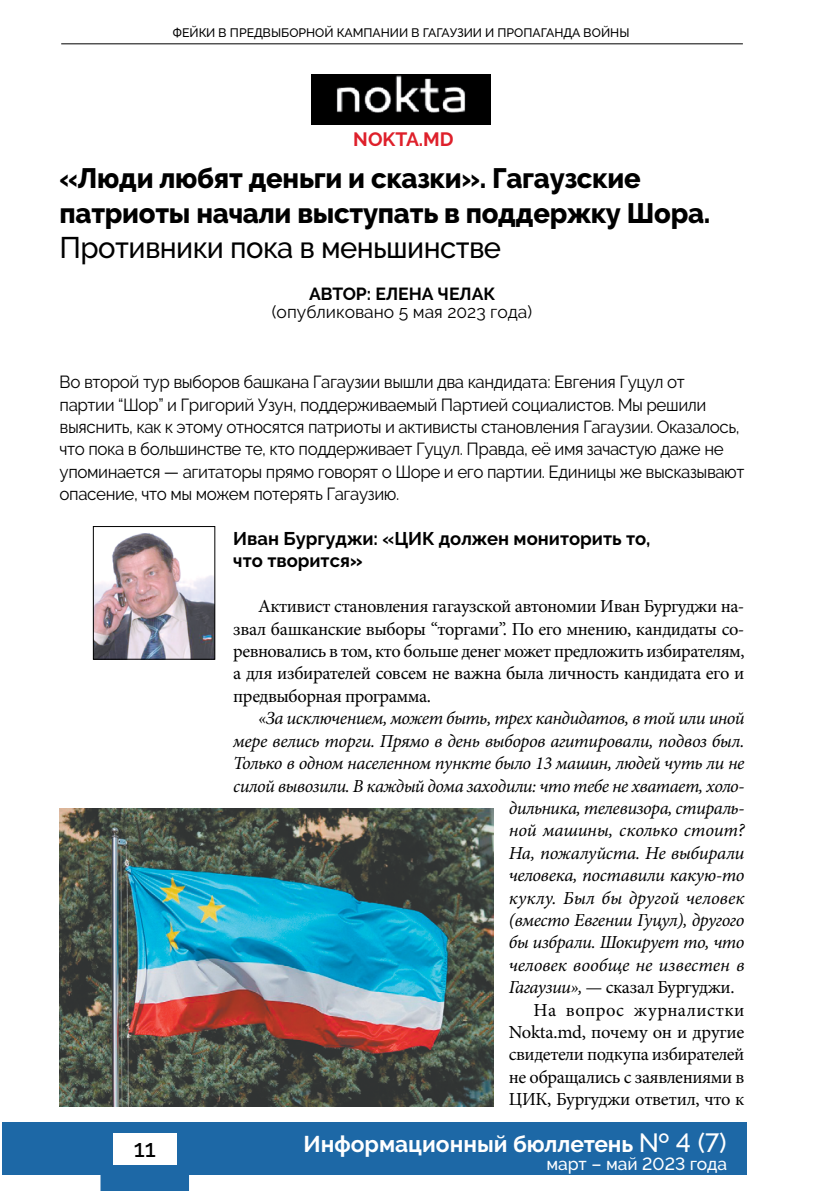
<style>
.page{position:relative;width:819px;height:1191px;background:#fff}
.page>*{position:absolute;margin:0;border:0;box-sizing:border-box;transform-origin:0 0}
.titluNew{font:500 29.75px "Raleway";letter-spacing:-.02em;color:#000}
.titluNew-2{font:800 28px/35px "Raleway";letter-spacing:-.01em;color:#000}
.t1{font:500 24.5px "Raleway";color:#000}
.t2{font:700 22.75px "Raleway";color:#fff}
.Normal__Web{font:700 19.25px "Raleway";color:#de202b}
.body2{font:18.38px/22.4px "Minion Pro";letter-spacing:-.025em;color:#000;text-align:justify}
.body2-2{font:italic 18.38px "Minion Pro";letter-spacing:-.025em;color:#000}
.intertitlu{font:700 18.38px "Raleway";color:#000}
.body2-3{font:italic 18.38px "Minion Pro";color:#000}
.body2-4{font:italic 18.38px "Minion Pro";letter-spacing:-.005em;color:#000}
.lead{font:17.5px/22.4px "Raleway";letter-spacing:-.025em;color:#000}
.body2-5{font:17.5px "Raleway";color:#000}
.t3{font:500 17.5px "Raleway";color:#fff}
.autor-alb{font:700 17.5px "Raleway";color:#000}
.t4{font:500 12.25px "Raleway";color:#000}
.s1{font-weight:800}
.s2{font-style:italic}
.s3{font-weight:500;font-size:26.25px}
</style>
<div class="page">
<hr style="left:61px;top:44px;width:681px;height:1px;background:#000">
<hr style="left:0;top:1122px;width:1px;height:52px;background:#1d68a6">
<div style="left:2px;top:1122px;width:744px;height:52px;background:#1d68a6"></div>
<div style="left:100px;top:1164px;width:89px;height:27px;background:#1d68a6"></div>
<div style="left:113px;top:1132px;width:64px;height:32px;background:#fff"></div>
<img style="left:312px;top:74px;width:178px;height:50px">
<img style="left:60px;top:808px;width:434px;height:298px">
<img style="left:95px;top:533px;width:118px;height:124px">
<div style="left:93px;top:526px;width:122px;height:133px;border:1px solid #000"></div>
<p class="t4" style="left:173px;top:26px;width:458px">ФЕЙКИ В ПРЕДВЫБОРНОЙ КАМПАНИИ В ГАГАУЗИИ И ПРОПАГАНДА ВОЙНЫ</p>
<p class="Normal__Web" style="left:353px;top:128px;width:102px">NOKTA.MD</p>
<p class="titluNew-2" style="left:60px;top:161px;width:652px">«Люди любят деньги и сказки». Гагаузские патриоты начали выступать в поддержку Шора.</p>
<p class="titluNew" style="left:60px;top:230px;width:443px">Противники пока в меньшинстве</p>
<p class="autor-alb" style="left:309px;top:284px;width:187px">АВТОР: ЕЛЕНА ЧЕЛАК</p>
<p class="body2-5" style="left:272px;top:301px;width:262px">(опубликовано 5 мая 2023 года)</p>
<p class="lead" style="left:60px;top:371px;width:686px">Во второй тур выборов башкана Гагаузии вышли два кандидата: Евгения Гуцул от<br>партии “Шор” и Григорий Узун, поддерживаемый Партией социалистов. Мы решили выяснить, как к этому относятся патриоты и активисты становления Гагаузии. Оказалось, что пока в большинстве те, кто поддерживает Гуцул. Правда, её имя зачастую даже не упоминается — агитаторы прямо говорят о Шоре и его партии. Единицы же высказывают опасение, что мы можем потерять Гагаузию.</p>
<p class="intertitlu" style="left:233px;top:528px;width:419px">Иван Бургуджи: «ЦИК должен мониторить то,</p>
<p class="intertitlu" style="left:233px;top:550px;width:131px">что творится<span class="s1">»</span></p>
<p class="body2" style="left:233px;top:595px;width:513px;text-indent:25px">Активист становления гагаузской автономии Иван Бургуджи на&shy;звал башканские выборы “торгами”. По его мнению, кандидаты со&shy;ревновались в том, кто больше денег может предложить избирателям, а для избирателей совсем не важна была личность кандидата его и предвыборная программа.</p>
<p class="body2-2" style="left:258px;top:706px;width:488px">«За исключением, может быть, трех кандидатов, в той или иной</p>
<p class="body2-2" style="left:233px;top:728px;width:512px">мере велись торги. Прямо в день выборов агитировали, подвоз был.</p>
<p class="body2-2" style="left:233px;top:750px;width:512px">Только в одном населенном пункте было 13 машин, людей чуть ли не</p>
<p class="body2-2" style="left:233px;top:773px;width:512px">силой вывозили. В каждый дома заходили: что тебе не хватает, холо-</p>
<p class="body2-2" style="left:508px;top:795px;width:237px">дильника, телевизора, стираль-</p>
<p class="body2-2" style="left:508px;top:818px;width:237px">ной машины, сколько стоит?</p>
<p class="body2-2" style="left:508px;top:840px;width:237px">На, пожалуйста. Не выбирали</p>
<p class="body2-2" style="left:508px;top:862px;width:237px">человека, поставили какую-то</p>
<p class="body2-3" style="left:508px;top:885px;width:237px">куклу. Был бы другой человек</p>
<p class="body2-2" style="left:508px;top:907px;width:237px">(вместо Евгении Гуцул), другого</p>
<p class="body2-2" style="left:508px;top:930px;width:237px">бы избрали. Шокирует то, что</p>
<p class="body2-4" style="left:508px;top:952px;width:237px">человек вообще не известен в</p>
<p class="body2" style="left:508px;top:976px;width:227px"><span class="s2">Гагаузии»,</span> — сказал Бургуджи.</p>
<p class="body2" style="left:508px;top:998px;width:237px;text-indent:25px">На вопрос журналистки Nokta.md, почему он и другие свидетели подкупа избирателей не обращались с заявлениями в ЦИК, Бургуджи ответил, что к</p>
<h3 class="t1" style="left:134px;top:1133px;width:24px">11</h3>
<p class="t2" style="left:303px;top:1131px;width:424px">Информационный бюллетень <span class="s3">№ 4 (7)</span></p>
<p class="t3" style="left:546px;top:1153px;width:182px">март – май 2023 года</p>
</div>
